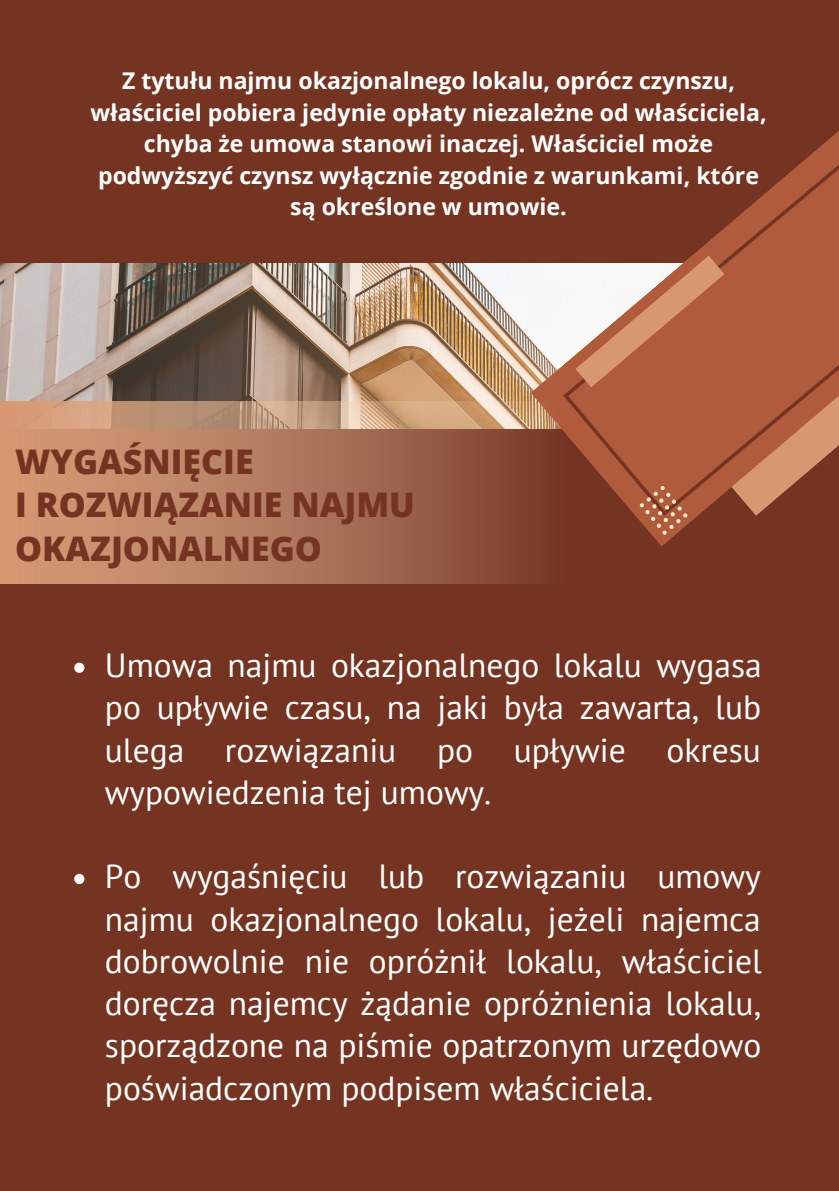
<style>
.page{position:relative;width:839px;height:1191px;background:#fff}
.page>*{position:absolute;margin:0;border:0;box-sizing:border-box;transform-origin:0 0}
.t1{font:800 34px/43.6px "Open Sans";color:#753422}
.t2{font:33.4px/42.2px "PT Sans";color:#fff;text-align:justify}
.t3{font:700 23px/31.6px "Open Sans";color:#fff;text-align:center}
</style>
<div class="page">
<div style="left:0;top:0;width:838px;height:1191px;background:#753422"></div>
<img style="left:0;top:263px;width:530px;height:139px">
<svg style="left:530px;top:263px;width:167px;height:283px"></svg>
<svg style="left:563px;top:132px;width:275px;height:384px;fill:#b05b3b"></svg>
<svg style="left:575px;top:255px;width:149px;height:133px"></svg>
<svg style="left:638px;top:485px;width:50px;height:51px"></svg>
<svg style="left:0;top:402px;width:562px;height:181px"></svg>
<svg style="left:74px;top:663px;width:10px;height:10px"></svg>
<svg style="left:74px;top:874px;width:10px;height:10px"></svg>
<p class="t3" style="left:90px;top:64px;width:677px">Z tytułu najmu okazjonalnego lokalu, oprócz czynszu, właściciel pobiera jedynie opłaty niezależne od właściciela, chyba że umowa stanowi inaczej. Właściciel może podwyższyć czynsz wyłącznie zgodnie z warunkami, które są określone w umowie.</p>
<p class="t1" style="left:15px;top:439px;width:240px">WYGAŚNIĘCIE</p>
<p class="t1" style="left:15px;top:482px;width:401px">I ROZWIĄZANIE NAJMU<br>OKAZJONALNEGO</p>
<p class="t2" style="left:105px;top:644px;width:658px">Umowa najmu okazjonalnego lokalu wygasa po upływie czasu, na jaki była zawarta, lub ulega rozwiązaniu po upływie okresu wypowiedzenia tej umowy.</p>
<p class="t2" style="left:105px;top:855px;width:658px">Po wygaśnięciu lub rozwiązaniu umowy najmu okazjonalnego lokalu, jeżeli najemca dobrowolnie nie opróżnił lokalu, właściciel doręcza najemcy żądanie opróżnienia lokalu, sporządzone na piśmie opatrzonym urzędowo poświadczonym podpisem właściciela.</p>
</div>
